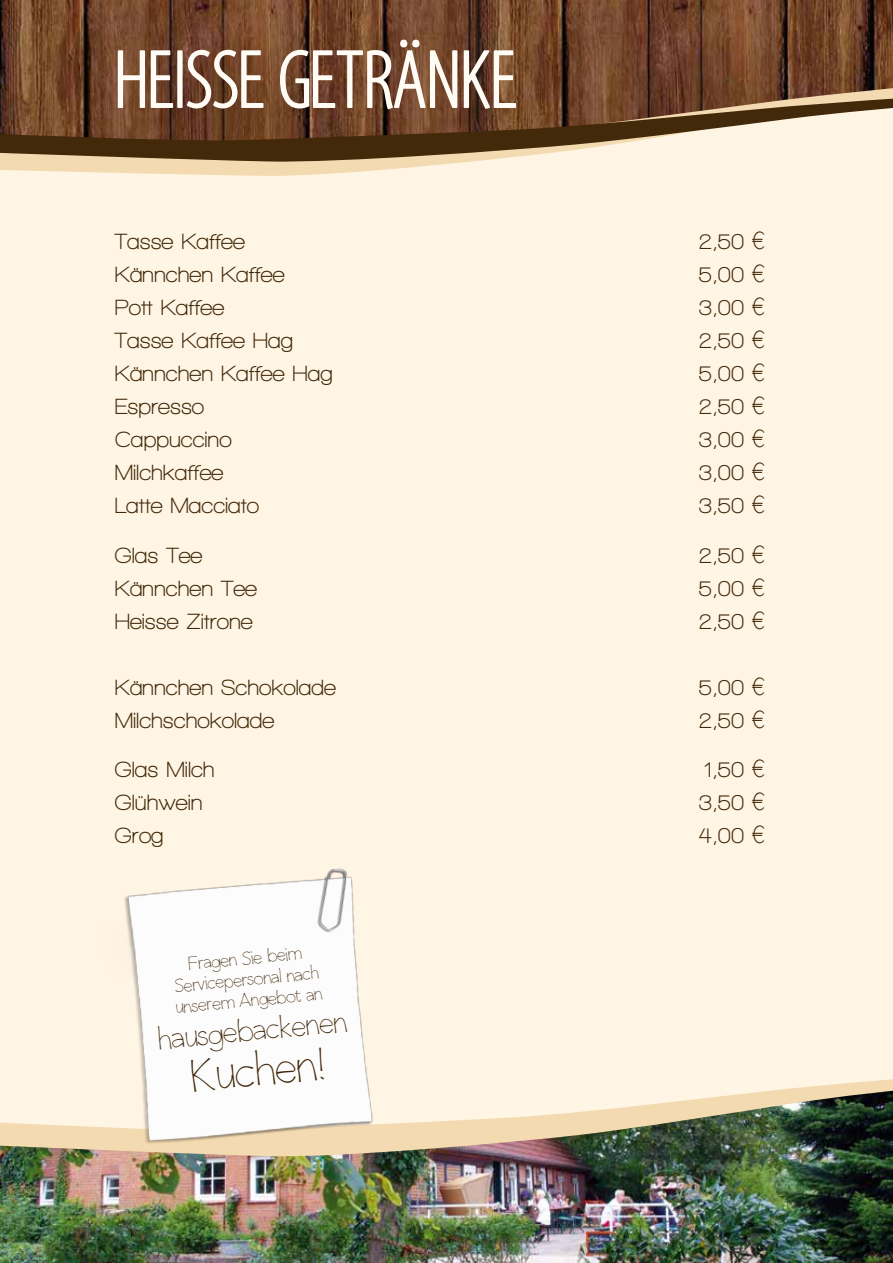
<style>
.page{position:relative;width:893px;height:1263px;background:#fff}
.page>*{position:absolute;margin:0;border:0;box-sizing:border-box;transform-origin:0 0}
.t1{font:condensed 85.35px "Santana";color:#fffbf5}
.t2{font:300 45px "Claphappy";color:#422909}
.t3{font:300 30px "Claphappy";color:#422909}
.t4{font:700 22.5px "Walkway";color:#422909}
.t5{font:300 18px/21px "Claphappy";color:#422909;text-align:center}
</style>
<div class="page">
<img style="left:0;top:0;width:893px;height:87px">
<img style="left:0;top:1158px;width:893px;height:105px">
<div style="left:0;top:176px;width:893px;height:902px;background:#fff5e5"></div>
<svg style="left:0;top:87px;width:893px;height:89px;background:#bba087"></svg>
<svg style="left:0;top:98px;width:893px;height:65px;background:#896c51"></svg>
<img style="left:0;top:1078px;width:893px;height:80px">
<img style="left:1px;top:855px;width:412px;height:325px">
<svg style="left:752px;top:232px;width:12px;height:18px"></svg>
<svg style="left:752px;top:265px;width:12px;height:18px"></svg>
<svg style="left:752px;top:298px;width:12px;height:18px"></svg>
<svg style="left:752px;top:331px;width:12px;height:18px"></svg>
<svg style="left:752px;top:364px;width:12px;height:18px"></svg>
<svg style="left:752px;top:397px;width:12px;height:18px"></svg>
<svg style="left:752px;top:430px;width:12px;height:18px"></svg>
<svg style="left:752px;top:463px;width:12px;height:18px"></svg>
<svg style="left:752px;top:496px;width:12px;height:18px"></svg>
<svg style="left:752px;top:545px;width:12px;height:18px"></svg>
<svg style="left:752px;top:578px;width:12px;height:18px"></svg>
<svg style="left:752px;top:611px;width:12px;height:18px"></svg>
<svg style="left:752px;top:677px;width:12px;height:18px"></svg>
<svg style="left:752px;top:710px;width:12px;height:18px"></svg>
<svg style="left:752px;top:760px;width:12px;height:18px"></svg>
<svg style="left:752px;top:793px;width:12px;height:18px"></svg>
<svg style="left:752px;top:826px;width:12px;height:18px"></svg>
<h1 class="t1" style="left:115px;top:38px;width:403px">HEISSE GETRÄNKE</h1>
<p class="t4" style="left:115px;top:230px;width:132px">Tasse Kaffee</p>
<p class="t4" style="left:699px;top:230px;width:47px">2,50</p>
<p class="t4" style="left:115px;top:263px;width:171px">Kännchen Kaffee</p>
<p class="t4" style="left:699px;top:263px;width:47px">5,00</p>
<p class="t4" style="left:115px;top:296px;width:111px">Pott Kaffee</p>
<p class="t4" style="left:699px;top:296px;width:47px">3,00</p>
<p class="t4" style="left:115px;top:329px;width:180px">Tasse Kaffee Hag</p>
<p class="t4" style="left:699px;top:329px;width:47px">2,50</p>
<p class="t4" style="left:115px;top:362px;width:219px">Kännchen Kaffee Hag</p>
<p class="t4" style="left:699px;top:362px;width:47px">5,00</p>
<p class="t4" style="left:115px;top:395px;width:91px">Espresso</p>
<p class="t4" style="left:699px;top:395px;width:47px">2,50</p>
<p class="t4" style="left:115px;top:428px;width:118px">Cappuccino</p>
<p class="t4" style="left:699px;top:428px;width:47px">3,00</p>
<p class="t4" style="left:115px;top:461px;width:110px">Milchkaffee</p>
<p class="t4" style="left:699px;top:461px;width:47px">3,00</p>
<p class="t4" style="left:115px;top:494px;width:146px">Latte Macciato</p>
<p class="t4" style="left:699px;top:494px;width:47px">3,50</p>
<p class="t4" style="left:115px;top:543px;width:89px">Glas Tee</p>
<p class="t4" style="left:699px;top:543px;width:47px">2,50</p>
<p class="t4" style="left:115px;top:576px;width:144px">Kännchen Tee</p>
<p class="t4" style="left:699px;top:576px;width:47px">5,00</p>
<p class="t4" style="left:115px;top:609px;width:139px">Heisse Zitrone</p>
<p class="t4" style="left:699px;top:609px;width:47px">2,50</p>
<p class="t4" style="left:115px;top:675px;width:223px">Kännchen Schokolade</p>
<p class="t4" style="left:699px;top:675px;width:47px">5,00</p>
<p class="t4" style="left:115px;top:708px;width:161px">Milchschokolade</p>
<p class="t4" style="left:699px;top:708px;width:47px">2,50</p>
<p class="t4" style="left:115px;top:758px;width:101px">Glas Milch</p>
<p class="t4" style="left:703px;top:758px;width:43px">1,50</p>
<p class="t4" style="left:115px;top:791px;width:89px">Glühwein</p>
<p class="t4" style="left:699px;top:791px;width:47px">3,50</p>
<p class="t4" style="left:115px;top:824px;width:50px">Grog</p>
<p class="t4" style="left:699px;top:824px;width:47px">4,00</p>
<p class="t5" style="left:170px;top:955px;width:149px;rotate:-5deg">Fragen Sie beim<br>Servicepersonal nach unserem Angebot an</p>
<h3 class="t3" style="left:155px;top:1025px;width:192px;rotate:-5deg">hausgebackenen</h3>
<h2 class="t2" style="left:186px;top:1056px;width:136px;rotate:-6deg">Kuchen!</h2>
</div>
